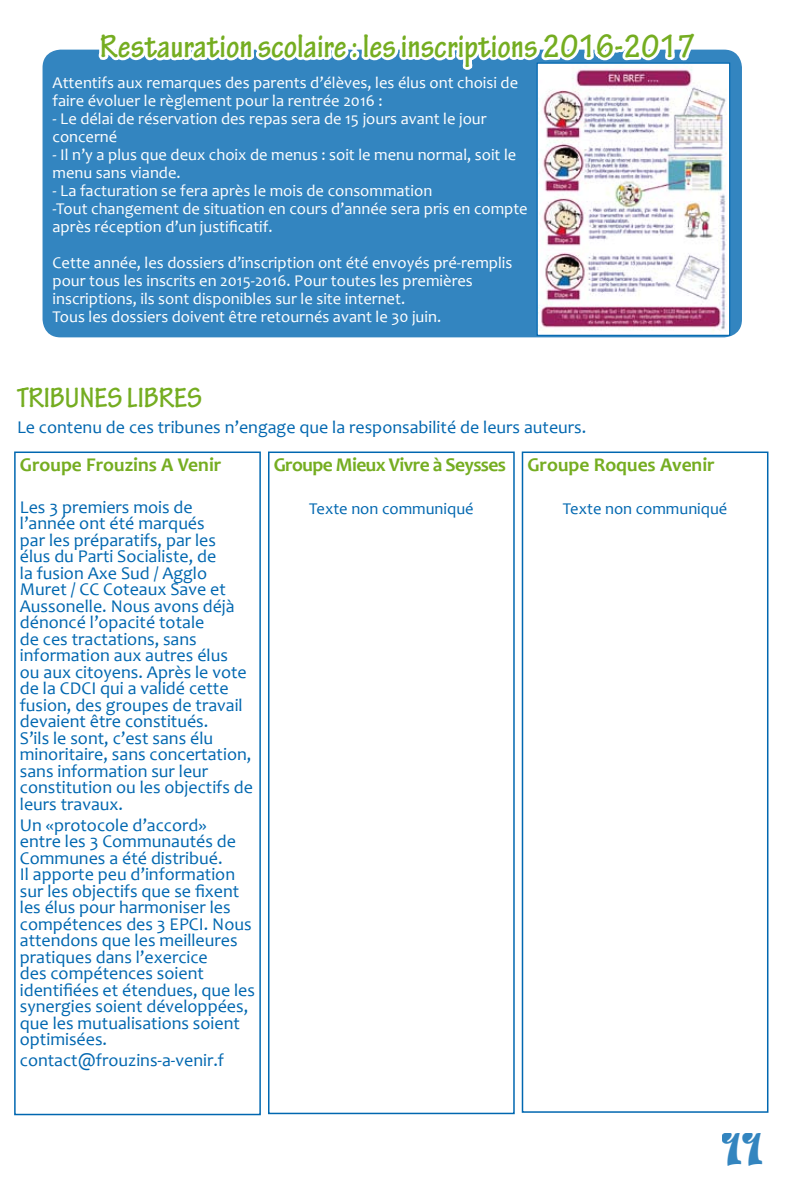
<style>
.page{position:relative;width:787px;height:1178px;background:#fff}
.page>*{position:absolute;margin:0;border:0;box-sizing:border-box;transform-origin:0 0}
.t1{font:40.5px "Ravie";color:#0067b0}
.t2{font:700 condensed 34.5px "Tekton Pro";color:#75ad21}
.t3{font:700 condensed 30px "Tekton Pro";color:#75ad21}
.t4{font:700 19.5px "Candara";color:#75ad21}
.t5{font:700 19.5px "Candara";letter-spacing:-.03em;color:#75ad21}
.t6{font:18px/16.5px "Candara";color:#0067b0}
.t7{font:16.5px/18px "Candara";color:#fff}
.t8{font:16.5px "Candara";color:#0067b0}
</style>
<div class="page">
<div style="left:14px;top:451px;width:247px;height:664px;border:2px solid #0067b0"></div>
<div style="left:268px;top:451px;width:246px;height:663px;border:2px solid #0067b0"></div>
<div style="left:521px;top:451px;width:247px;height:662px;border:2px solid #0067b0"></div>
<div style="left:43px;top:50px;width:699px;height:287px;background:#3385c0;border-radius:18px"></div>
<svg style="left:95px;top:49px;width:257px;height:12px"></svg>
<div style="left:350px;top:40px;width:9px;height:10px;border:6px solid #fff;border-radius:50%"></div>
<div style="left:350px;top:50px;width:9px;height:10px;border:6px solid #fff;border-radius:50%"></div>
<svg style="left:358px;top:43px;width:342px;height:27px"></svg>
<img style="left:538px;top:65px;width:190px;height:269px">
<div style="left:536px;top:63px;width:194px;height:273px;border:1px solid #0067b0"></div>
<h2 class="t2" style="left:100px;top:26px;width:596px">Restaurationscolaire: lesinscriptions 2016-2017</h2>
<p class="t7" style="left:53px;top:74px;width:467px">Attentifs aux remarques des parents d’élèves, les élus ont choisi de faire évoluer le règlement pour la rentrée 2016 :</p>
<p class="t7" style="left:53px;top:110px;width:435px">- Le délai de réservation des repas sera de 15 jours avant le jour concerné</p>
<p class="t7" style="left:53px;top:146px;width:465px">- Il n’y a plus que deux choix de menus : soit le menu normal, soit le menu sans viande.</p>
<p class="t7" style="left:53px;top:182px;width:477px">- La facturation se fera après le mois de consommation<br>-Tout changement de situation en cours d’année sera pris en compte après réception d’un justificatif.</p>
<p class="t7" style="left:53px;top:254px;width:461px">Cette année, les dossiers d’inscription ont été envoyés pré-remplis pour tous les inscrits en 2015-2016. Pour toutes les premières inscriptions, ils sont disponibles sur le site internet.<br>Tous les dossiers doivent être retournés avant le 30 juin.</p>
<h3 class="t3" style="left:17px;top:380px;width:187px">TRIBUNES LIBRES</h3>
<p class="t6" style="left:17px;top:419px;width:571px">Le contenu de ces tribunes n’engage que la responsabilité de leurs auteurs.</p>
<p class="t4" style="left:20px;top:453px;width:203px">Groupe Frouzins A Venir</p>
<p class="t6" style="left:20px;top:499px;width:234px">Les 3 premiers mois de<br>l’année ont été marqués<br>par les préparatifs, par les<br>élus du Parti Socialiste, de<br>la fusion Axe Sud / Agglo<br>Muret / CC Coteaux Save et<br>Aussonelle. Nous avons déjà dénoncé l’opacité totale<br>de ces tractations, sans information aux autres élus<br>ou aux citoyens. Après le vote de la CDCI qui a validé cette fusion, des groupes de travail devaient être constitués.<br>S’ils le sont, c’est sans élu minoritaire, sans concertation, sans information sur leur constitution ou les objectifs de leurs travaux.</p>
<p class="t6" style="left:20px;top:816px;width:237px">Un «protocole d’accord»<br>entre les 3 Communautés de<br>Communes a été distribué.<br>Il apporte peu d’information sur les objectifs que se fixent les élus pour harmoniser les compétences des 3 EPCI. Nous attendons que les meilleures pratiques dans l’exercice<br>des compétences soient identifiées et étendues, que les synergies soient développées, que les mutualisations soient optimisées.</p>
<p class="t6" style="left:20px;top:1052px;width:206px">contact@frouzins-a-venir.f</p>
<p class="t5" style="left:274px;top:453px;width:234px">Groupe Mieux Vivre à Seysses</p>
<p class="t8" style="left:309px;top:499px;width:166px">Texte non communiqué</p>
<p class="t4" style="left:527px;top:453px;width:189px">Groupe Roques Avenir</p>
<p class="t8" style="left:563px;top:499px;width:166px">Texte non communiqué</p>
<h1 class="t1" style="left:722px;top:1122px;width:42px">11</h1>
</div>
